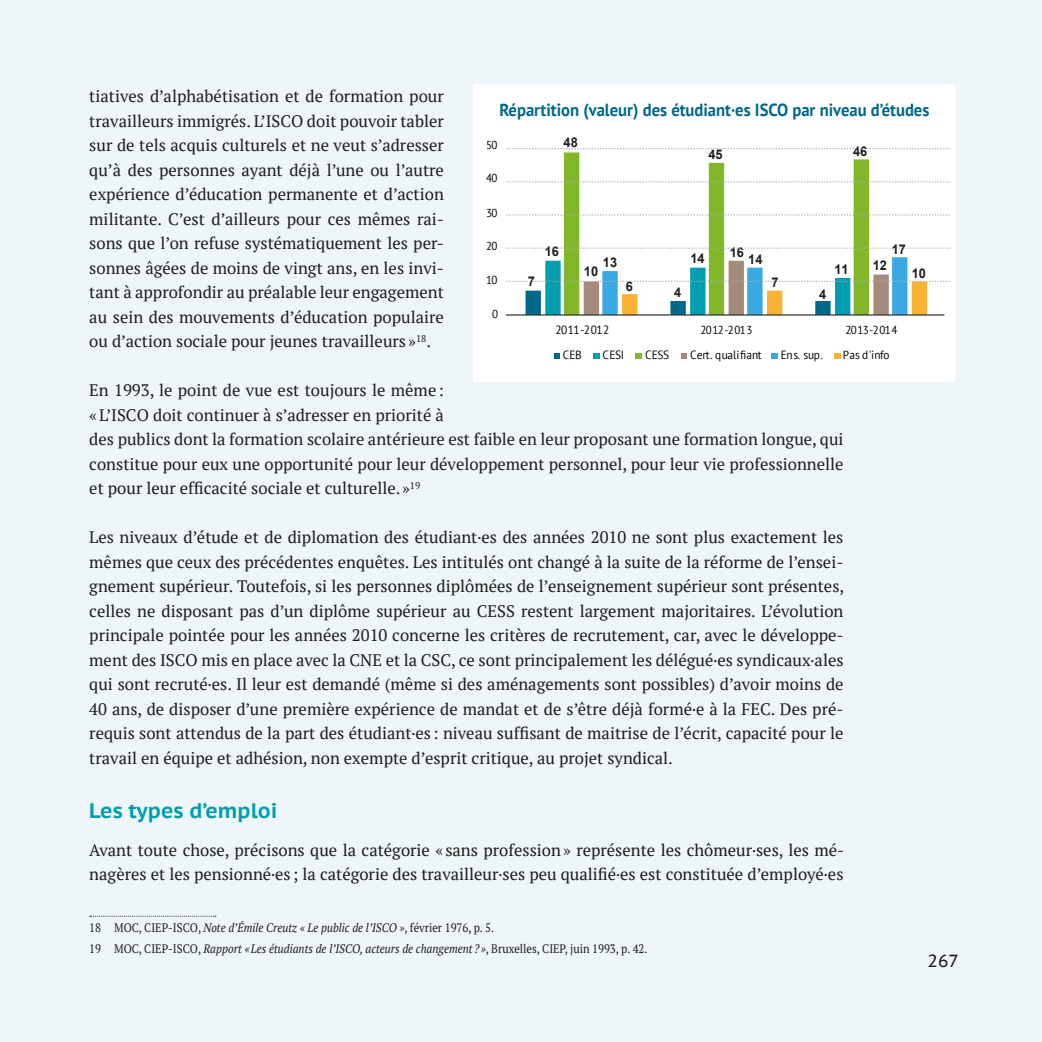
<style>
.page{position:relative;width:1042px;height:1042px;background:#eef6f9}
.page>*{position:absolute;margin:0;border:0;box-sizing:border-box;transform-origin:0 0}
.t1{font:700 21px "PT Sans Caption";color:#009eaf}
.t2{font:700 17.5px "PT Sans";color:#00688b;scale:.95 1}
.t3{font:17.5px "PT Sans Caption";color:#1d1d1b}
.t4{font:16.62px/24.5px "PT Serif";color:#1d1d1b;text-align:justify}
.t5{font:700 13.47px "Arial";color:#1d1d1b;scale:.95 1}
.t6{font:italic 12.25px/20.7px "PT Serif";color:#1d1d1b;scale:.9 1}
.t7{font:11.9px "PT Sans";letter-spacing:-.01em;color:#020203;scale:.95 1}
.t8{font:11.55px "PT Sans";letter-spacing:.005em;color:#020203;scale:.95 1}
.t9{font:11.55px "PT Sans";letter-spacing:-.045em;color:#020203;scale:.95 1}
.s1{font-style:normal}
</style>
<div class="page">
<svg style="left:90px;top:916px;width:126px;height:1px"></svg>
<div style="left:474px;top:84px;width:481px;height:298px;background:#fff"></div>
<svg style="left:564px;top:152px;width:305px;height:105px"></svg>
<svg style="left:554px;top:353px;width:5px;height:6px"></svg>
<div style="left:593px;top:353px;width:7px;height:6px;background:#009eaf"></div>
<div style="left:635px;top:353px;width:7px;height:6px;background:#81b729"></div>
<svg style="left:681px;top:353px;width:6px;height:6px"></svg>
<div style="left:771px;top:353px;width:7px;height:6px;background:#38aae1"></div>
<svg style="left:834px;top:353px;width:6px;height:6px"></svg>
<svg style="left:506px;top:257px;width:444px;height:58px"></svg>
<svg style="left:506px;top:248px;width:444px;height:1px"></svg>
<svg style="left:506px;top:215px;width:444px;height:1px"></svg>
<svg style="left:506px;top:181px;width:444px;height:1px"></svg>
<svg style="left:506px;top:148px;width:444px;height:1px"></svg>
<p class="t4" style="left:89px;top:84px;width:356px">tiatives d’alphabétisation et de formation pour travailleurs immigrés. L’ISCO doit pouvoir tabler sur de tels acquis culturels et ne veut s’adresser qu’à des personnes ayant déjà l’une ou l’autre expérience d’éducation permanente et d’action militante. C’est d’ailleurs pour ces mêmes rai&shy;sons que l’on refuse systématiquement les per&shy;sonnes âgées de moins de vingt ans, en les invi&shy;tant à approfondir au préalable leur engagement au sein des mouvements d’éducation populaire ou d’action sociale pour jeunes travailleurs »<sup>18</sup>.</p>
<p class="t4" style="left:89px;top:378px;width:756px;text-align:left">En 1993, le point de vue est toujours le même:<br>«L’ISCO doit continuer à s’adresser en priorité à<br>des publics dont la formation scolaire antérieure est faible en leur proposant une formation longue, qui constitue pour eux une opportunité pour leur développement personnel, pour leur vie professionnelle et pour leur efficacité sociale et culturelle.»<sup>19</sup></p>
<p class="t4" style="left:89px;top:525px;width:756px">Les niveaux d’étude et de diplomation des étudiant·es des années 2010 ne sont plus exactement les mêmes que ceux des précédentes enquêtes. Les intitulés ont changé à la suite de la réforme de l’ensei&shy;gnement supérieur. Toutefois, si les personnes diplômées de l’enseignement supérieur sont présentes, celles ne disposant pas d’un diplôme supérieur au CESS restent largement majoritaires. L’évolution principale pointée pour les années 2010 concerne les critères de recrutement, car, avec le développe&shy;ment des ISCO mis en place avec la CNE et la CSC, ce sont principalement les délégué·es syndicaux·ales qui sont recruté·es. Il leur est demandé (même si des aménagements sont possibles) d’avoir moins de 40 ans, de disposer d’une première expérience de mandat et de s’être déjà formé·e à la FEC. Des pré&shy;requis sont attendus de la part des étudiant·es : niveau suffisant de maitrise de l’écrit, capacité pour le travail en équipe et adhésion, non exempte d’esprit critique, au projet syndical.</p>
<p class="t1" style="left:89px;top:797px;width:189px">Les types d’emploi</p>
<p class="t4" style="left:89px;top:837px;width:756px">Avant toute chose, précisons que la catégorie « sans profession» représente les chômeur·ses, les mé&shy;nagères et les pensionné·es ; la catégorie des travailleur·ses peu qualifié·es est constituée d’employé·es</p>
<p class="t6" style="left:89px;top:917px;width:622px"><span class="s1">18 MOC, CIEP-ISCO,</span> Note d’Émile Creutz « Le public de l’ISCO »<span class="s1">, février 1976, p. 5.<br>19 MOC, CIEP-ISCO,</span> Rapport «Les étudiants de l’ISCO, acteurs de changement ? »<span class="s1">, Bruxelles, CIEP, juin 1993, p. 42.</span></p>
<p class="t2" style="left:499px;top:98px;width:454px">Répartition (valeur) des étudiant·es ISCO par niveau d’études</p>
<p class="t5" style="left:564px;top:133px;width:16px">48</p>
<p class="t9" style="left:486px;top:138px;width:14px">50</p>
<p class="t5" style="left:708px;top:145px;width:16px">45</p>
<p class="t5" style="left:853px;top:143px;width:16px">46</p>
<p class="t9" style="left:486px;top:171px;width:14px">40</p>
<p class="t9" style="left:486px;top:205px;width:14px">30</p>
<p class="t9" style="left:486px;top:239px;width:14px">20</p>
<p class="t5" style="left:892px;top:240px;width:16px">17</p>
<p class="t5" style="left:545px;top:243px;width:16px">16</p>
<p class="t5" style="left:730px;top:243px;width:16px">16</p>
<p class="t5" style="left:690px;top:249px;width:16px">14</p>
<p class="t5" style="left:748px;top:251px;width:16px">14</p>
<p class="t5" style="left:603px;top:253px;width:16px">13</p>
<p class="t5" style="left:873px;top:256px;width:16px">12</p>
<p class="t5" style="left:834px;top:260px;width:16px">11</p>
<p class="t5" style="left:584px;top:262px;width:16px">10</p>
<p class="t5" style="left:912px;top:264px;width:16px">10</p>
<p class="t9" style="left:486px;top:272px;width:14px">10</p>
<p class="t5" style="left:528px;top:272px;width:9px">7</p>
<p class="t5" style="left:771px;top:274px;width:9px">7</p>
<p class="t5" style="left:626px;top:277px;width:9px">6</p>
<p class="t5" style="left:674px;top:283px;width:9px">4</p>
<p class="t5" style="left:819px;top:285px;width:9px">4</p>
<p class="t9" style="left:492px;top:307px;width:8px">0</p>
<p class="t7" style="left:555px;top:323px;width:58px">2011-2012</p>
<p class="t8" style="left:700px;top:323px;width:56px">2012-2013</p>
<p class="t8" style="left:845px;top:323px;width:56px">2013-2014</p>
<p class="t7" style="left:563px;top:347px;width:22px">CEB</p>
<p class="t7" style="left:602px;top:347px;width:24px">CESI</p>
<p class="t7" style="left:645px;top:347px;width:27px">CESS</p>
<p class="t7" style="left:690px;top:347px;width:77px">Cert. qualifiant</p>
<p class="t7" style="left:781px;top:347px;width:46px">Ens. sup.</p>
<p class="t7" style="left:843px;top:347px;width:51px">Pas d'info</p>
<p class="t3" style="left:927px;top:949px;width:33px">267</p>
</div>
